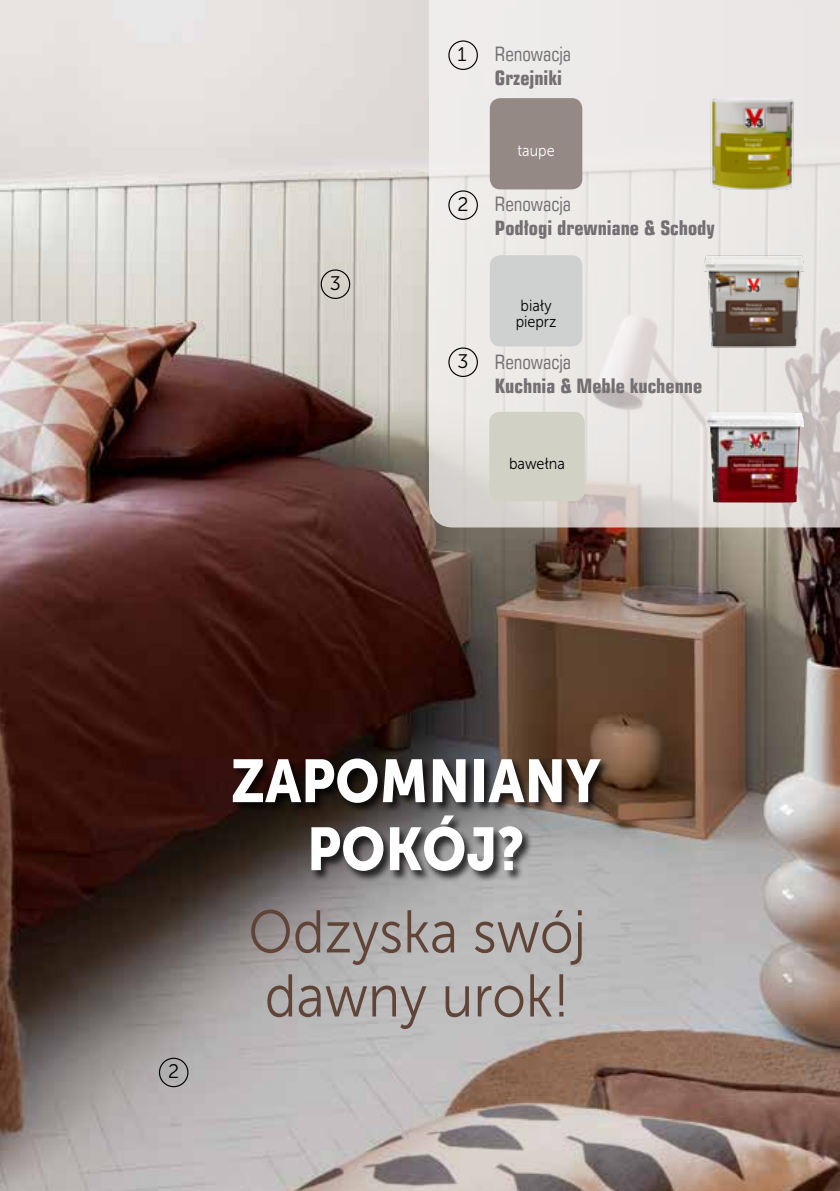
<style>
.page{position:relative;width:840px;height:1191px;background:#fff}
.page>*{position:absolute;margin:0;border:0;box-sizing:border-box;transform-origin:0 0}
.t1{font:60px/64px "Museo Sans 300";color:#604437;scale:.9 1}
.t2{font:60px/68px "Museo Sans 900";color:#fff;text-align:center;scale:.9 1}
.t3{font:700 20px "Square 721 Cn EU";color:#736f72}
.t4{font:20px "Square 721 Cn EU";color:#736f72}
.t5{font:19.6px "Museo Sans 300";color:#000}
.t6{font:16px/16px "Museo Sans 300";color:#000;text-align:center;scale:.9 1}
.t7{font:16px "Museo Sans 300";color:#fff;scale:.9 1}
</style>
<div class="page">
<img style="left:0;top:0;width:839px;height:1191px">
<svg style="left:429px;top:0;width:410px;height:527px;background:#e7e3e2"></svg>
<div style="left:159px;top:1057px;width:29px;height:30px;border:1px solid #000;border-radius:50%"></div>
<div style="left:320px;top:269px;width:30px;height:30px;border:1px solid #000;border-radius:50%"></div>
<div style="left:448px;top:40px;width:29px;height:30px;border:1px solid #000;border-radius:50%"></div>
<div style="left:448px;top:190px;width:29px;height:30px;border:1px solid #000;border-radius:50%"></div>
<div style="left:448px;top:347px;width:29px;height:30px;border:1px solid #000;border-radius:50%"></div>
<img style="left:702px;top:98px;width:99px;height:91px">
<img style="left:698px;top:252px;width:106px;height:97px">
<div style="left:489px;top:255px;width:93px;height:91px;background:#cfd1d0;border-radius:11px"></div>
<div style="left:489px;top:98px;width:93px;height:91px;background:#948984;border-radius:11px"></div>
<img style="left:705px;top:412px;width:98px;height:90px">
<div style="left:489px;top:412px;width:95px;height:89px;background:#d2d1c5;border-radius:11px"></div>
<div style="left:232px;top:757px;width:378px;height:125px;background:#000;opacity:.75"></div>
<p class="t5" style="left:329px;top:272px;width:13px">3</p>
<p class="t5" style="left:457px;top:44px;width:11px">1</p>
<p class="t4" style="left:494px;top:41px;width:78px">Renowacja</p>
<p class="t3" style="left:494px;top:65px;width:68px">Grzejniki</p>
<p class="t7" style="left:517px;top:142px;width:43px">taupe</p>
<p class="t5" style="left:457px;top:193px;width:13px">2</p>
<p class="t4" style="left:494px;top:191px;width:78px">Renowacja</p>
<p class="t3" style="left:494px;top:215px;width:221px">Podłogi drewniane &amp; Schody</p>
<p class="t6" style="left:515px;top:297px;width:47px">biały pieprz</p>
<p class="t5" style="left:457px;top:350px;width:13px">3</p>
<p class="t4" style="left:494px;top:349px;width:78px">Renowacja</p>
<p class="t3" style="left:494px;top:373px;width:209px">Kuchnia &amp; Meble kuchenne</p>
<p class="t6" style="left:508px;top:455px;width:64px">bawełna</p>
<p class="t5" style="left:168px;top:1060px;width:13px">2</p>
<h1 class="t2" style="left:231px;top:747px;width:412px">ZAPOMNIANY<br>POKÓJ?</h1>
<h1 class="t1" style="left:248px;top:900px;width:377px">Odzyska swój dawny urok!</h1>
</div>
